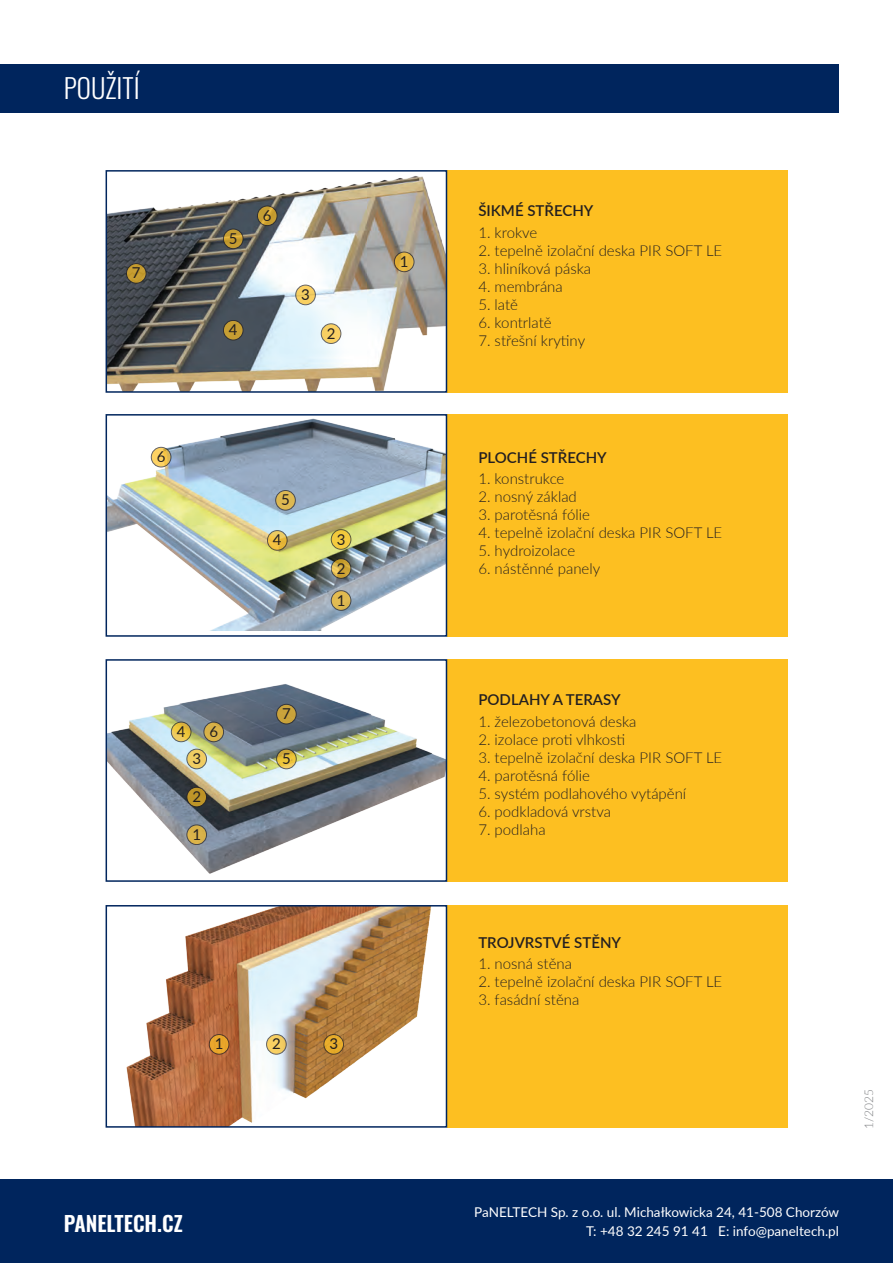
<style>
.page{position:relative;width:893px;height:1263px;background:#fff}
.page>*{position:absolute;margin:0;border:0;box-sizing:border-box;transform-origin:0 0}
.t1{font:300 27px "Oswald";color:#fff}
.t2{font:600 21px "Oswald";color:#fff}
.t3{font:300 15px "Lato";color:#231f20}
.t4{font:600 15px "Lato";color:#231f20}
.t5{font:15px "Lato";color:#231f20}
.t6{font:13.5px "Lato";color:#fff}
.t7{font:300 12px "Lato";color:#808285}
</style>
<div class="page">
<div style="left:0;top:64px;width:839px;height:49px;background:#00255d"></div>
<div style="left:0;top:1179px;width:893px;height:84px;background:#00255d"></div>
<div style="left:447px;top:170px;width:340px;height:223px;background:#fdbf21"></div>
<img style="left:109px;top:176px;width:335px;height:214px">
<div style="left:106px;top:170px;width:341px;height:223px;border:2px solid #00255d"></div>
<svg style="left:394px;top:252px;width:20px;height:20px"></svg>
<div style="left:394px;top:252px;width:20px;height:20px;border:1px solid #231f20;border-radius:50%"></div>
<svg style="left:321px;top:324px;width:20px;height:19px"></svg>
<div style="left:321px;top:324px;width:20px;height:20px;border:1px solid #231f20;border-radius:50%"></div>
<svg style="left:296px;top:285px;width:19px;height:20px"></svg>
<div style="left:296px;top:285px;width:20px;height:20px;border:1px solid #231f20;border-radius:50%"></div>
<svg style="left:223px;top:320px;width:20px;height:20px"></svg>
<div style="left:223px;top:320px;width:20px;height:20px;border:1px solid #231f20;border-radius:50%"></div>
<svg style="left:223px;top:229px;width:20px;height:20px"></svg>
<div style="left:223px;top:229px;width:20px;height:20px;border:1px solid #231f20;border-radius:50%"></div>
<svg style="left:257px;top:206px;width:20px;height:20px"></svg>
<div style="left:257px;top:206px;width:20px;height:20px;border:1px solid #231f20;border-radius:50%"></div>
<svg style="left:126px;top:264px;width:20px;height:19px"></svg>
<div style="left:126px;top:263px;width:20px;height:20px;border:1px solid #231f20;border-radius:50%"></div>
<div style="left:447px;top:414px;width:340px;height:223px;background:#fdbf21"></div>
<img style="left:109px;top:418px;width:335px;height:213px">
<div style="left:106px;top:414px;width:341px;height:223px;border:2px solid #00255d"></div>
<svg style="left:331px;top:591px;width:20px;height:19px"></svg>
<div style="left:331px;top:590px;width:20px;height:20px;border:1px solid #231f20;border-radius:50%"></div>
<svg style="left:331px;top:559px;width:20px;height:19px"></svg>
<div style="left:331px;top:558px;width:20px;height:20px;border:1px solid #231f20;border-radius:50%"></div>
<svg style="left:331px;top:530px;width:20px;height:19px"></svg>
<div style="left:331px;top:529px;width:20px;height:20px;border:1px solid #231f20;border-radius:50%"></div>
<svg style="left:267px;top:531px;width:20px;height:19px"></svg>
<div style="left:267px;top:530px;width:20px;height:20px;border:1px solid #231f20;border-radius:50%"></div>
<svg style="left:276px;top:490px;width:19px;height:20px"></svg>
<div style="left:275px;top:490px;width:21px;height:20px;border:1px solid #231f20;border-radius:50%"></div>
<svg style="left:151px;top:447px;width:20px;height:20px"></svg>
<div style="left:151px;top:447px;width:20px;height:20px;border:1px solid #231f20;border-radius:50%"></div>
<div style="left:447px;top:659px;width:340px;height:223px;background:#fdbf21"></div>
<img style="left:109px;top:684px;width:335px;height:190px">
<div style="left:106px;top:659px;width:341px;height:223px;border:2px solid #00255d"></div>
<svg style="left:187px;top:825px;width:20px;height:19px"></svg>
<div style="left:187px;top:825px;width:20px;height:20px;border:1px solid #231f20;border-radius:50%"></div>
<svg style="left:187px;top:787px;width:20px;height:20px"></svg>
<div style="left:187px;top:787px;width:20px;height:20px;border:1px solid #231f20;border-radius:50%"></div>
<svg style="left:187px;top:749px;width:20px;height:20px"></svg>
<div style="left:187px;top:749px;width:20px;height:20px;border:1px solid #231f20;border-radius:50%"></div>
<svg style="left:171px;top:722px;width:20px;height:20px"></svg>
<div style="left:171px;top:722px;width:20px;height:20px;border:1px solid #231f20;border-radius:50%"></div>
<svg style="left:277px;top:749px;width:19px;height:20px"></svg>
<div style="left:276px;top:749px;width:20px;height:20px;border:1px solid #231f20;border-radius:50%"></div>
<svg style="left:204px;top:722px;width:20px;height:20px"></svg>
<div style="left:204px;top:722px;width:20px;height:20px;border:1px solid #231f20;border-radius:50%"></div>
<svg style="left:277px;top:704px;width:19px;height:20px"></svg>
<div style="left:276px;top:704px;width:20px;height:20px;border:1px solid #231f20;border-radius:50%"></div>
<div style="left:447px;top:905px;width:340px;height:223px;background:#fdbf21"></div>
<img style="left:126px;top:908px;width:305px;height:217px">
<div style="left:106px;top:905px;width:341px;height:223px;border:2px solid #00255d"></div>
<svg style="left:209px;top:1034px;width:20px;height:20px"></svg>
<div style="left:209px;top:1034px;width:20px;height:20px;border:1px solid #231f20;border-radius:50%"></div>
<svg style="left:267px;top:1034px;width:19px;height:20px"></svg>
<div style="left:266px;top:1034px;width:20px;height:20px;border:1px solid #231f20;border-radius:50%"></div>
<svg style="left:324px;top:1034px;width:19px;height:20px"></svg>
<div style="left:324px;top:1034px;width:20px;height:20px;border:1px solid #231f20;border-radius:50%"></div>
<p class="t1" style="left:64px;top:64px;width:77px">POUŽITÍ</p>
<p class="t5" style="left:132px;top:262px;width:10px">7</p>
<p class="t5" style="left:229px;top:228px;width:10px">5</p>
<p class="t5" style="left:263px;top:205px;width:10px">6</p>
<p class="t5" style="left:229px;top:319px;width:10px">4</p>
<p class="t5" style="left:301px;top:284px;width:10px">3</p>
<p class="t5" style="left:327px;top:322px;width:10px">2</p>
<p class="t5" style="left:157px;top:446px;width:10px">6</p>
<p class="t5" style="left:177px;top:721px;width:10px">4</p>
<p class="t5" style="left:192px;top:748px;width:10px">3</p>
<p class="t5" style="left:209px;top:721px;width:10px">6</p>
<p class="t5" style="left:192px;top:786px;width:10px">2</p>
<p class="t5" style="left:192px;top:824px;width:10px">1</p>
<p class="t5" style="left:281px;top:489px;width:10px">5</p>
<p class="t5" style="left:273px;top:529px;width:10px">4</p>
<p class="t5" style="left:337px;top:528px;width:10px">3</p>
<p class="t5" style="left:337px;top:557px;width:10px">2</p>
<p class="t5" style="left:282px;top:703px;width:10px">7</p>
<p class="t5" style="left:282px;top:748px;width:10px">5</p>
<p class="t5" style="left:337px;top:589px;width:10px">1</p>
<p class="t5" style="left:400px;top:251px;width:10px">1</p>
<p class="t5" style="left:215px;top:1033px;width:10px">1</p>
<p class="t5" style="left:272px;top:1033px;width:10px">2</p>
<p class="t5" style="left:329px;top:1033px;width:10px">3</p>
<p class="t2" style="left:64px;top:1212px;width:120px">PANELTECH.CZ</p>
<p class="t4" style="left:478px;top:200px;width:117px">ŠIKMÉ STŘECHY</p>
<p class="t3" style="left:478px;top:222px;width:60px">1. krokve</p>
<p class="t3" style="left:478px;top:240px;width:245px">2. tepelně izolační deska PIR SOFT LE</p>
<p class="t3" style="left:478px;top:258px;width:114px">3. hliníková páska</p>
<p class="t3" style="left:478px;top:276px;width:86px">4. membrána</p>
<p class="t3" style="left:478px;top:294px;width:41px">5. latě</p>
<p class="t3" style="left:478px;top:312px;width:75px">6. kontrlatě</p>
<p class="t3" style="left:478px;top:330px;width:108px">7. střešní krytiny</p>
<p class="t4" style="left:478px;top:446px;width:130px">PLOCHÉ STŘECHY</p>
<p class="t3" style="left:478px;top:468px;width:88px">1. konstrukce</p>
<p class="t3" style="left:478px;top:486px;width:100px">2. nosný základ</p>
<p class="t3" style="left:478px;top:504px;width:113px">3. parotěsná fólie</p>
<p class="t3" style="left:478px;top:522px;width:245px">4. tepelně izolační deska PIR SOFT LE</p>
<p class="t3" style="left:478px;top:540px;width:98px">5. hydroizolace</p>
<p class="t3" style="left:478px;top:558px;width:123px">6. nástěnné panely</p>
<p class="t4" style="left:478px;top:689px;width:144px">PODLAHY A TERASY</p>
<p class="t3" style="left:478px;top:711px;width:160px">1. železobetonová deska</p>
<p class="t3" style="left:478px;top:729px;width:148px">2. izolace proti vlhkosti</p>
<p class="t3" style="left:478px;top:747px;width:245px">3. tepelně izolační deska PIR SOFT LE</p>
<p class="t3" style="left:478px;top:765px;width:113px">4. parotěsná fólie</p>
<p class="t3" style="left:478px;top:783px;width:209px">5. systém podlahového vytápění</p>
<p class="t3" style="left:478px;top:801px;width:134px">6. podkladová vrstva</p>
<p class="t3" style="left:478px;top:819px;width:69px">7. podlaha</p>
<p class="t4" style="left:478px;top:931px;width:144px">TROJVRSTVÉ STĚNY</p>
<p class="t3" style="left:478px;top:953px;width:95px">1. nosná stěna</p>
<p class="t3" style="left:478px;top:971px;width:245px">2. tepelně izolační deska PIR SOFT LE</p>
<p class="t3" style="left:478px;top:989px;width:102px">3. fasádní stěna</p>
<p class="t7" style="left:861px;top:1129px;width:42px;rotate:-90deg">1/2025</p>
<p class="t6" style="left:474px;top:1202px;width:366px">PaNELTECH Sp. z o.o. ul. Michałkowicka 24, 41-508 Chorzów</p>
<p class="t6" style="left:586px;top:1222px;width:254px">T: +48 32 245 91 41 E: info@paneltech.pl</p>
</div>
